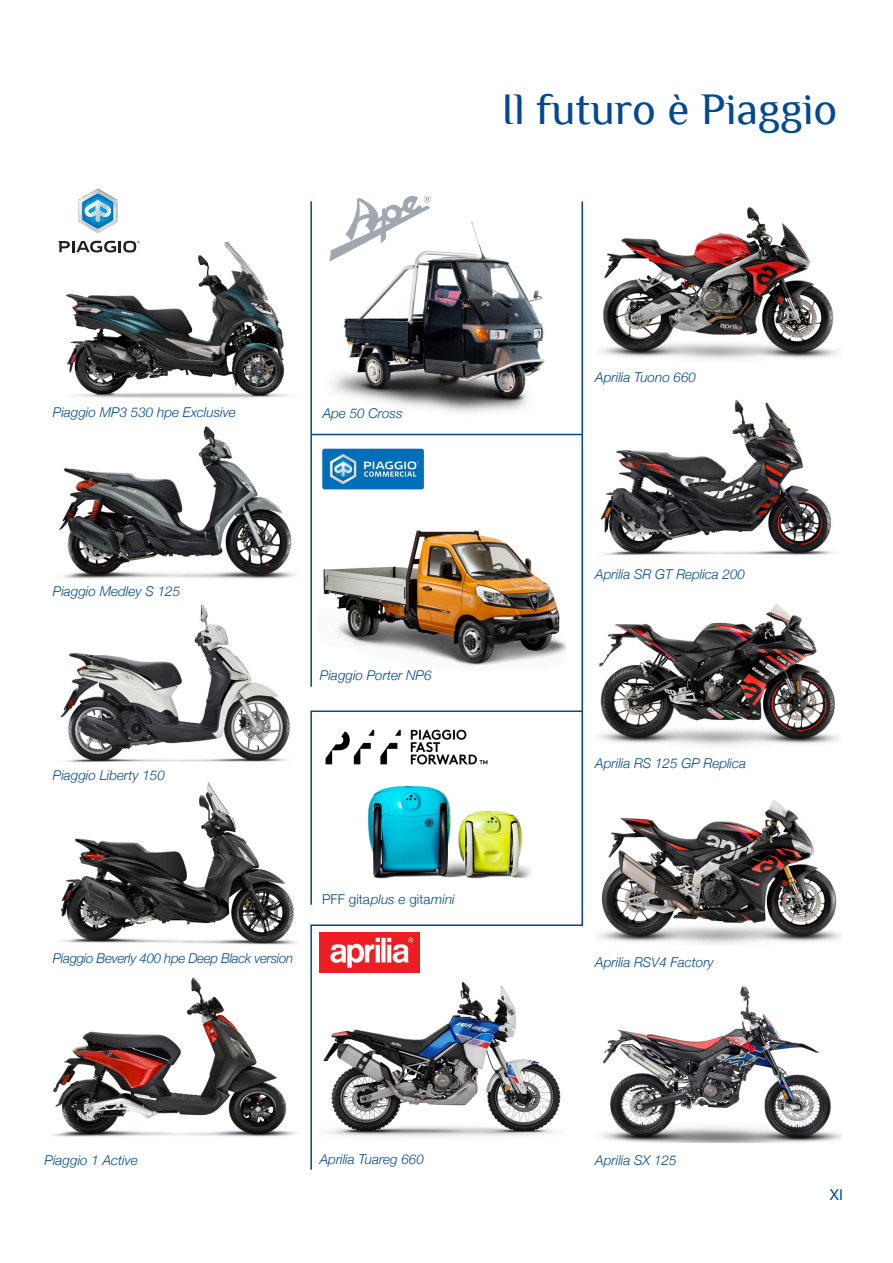
<style>
.page{position:relative;width:893px;height:1263px;background:#fff}
.page>*{position:absolute;margin:0;border:0;box-sizing:border-box;transform-origin:0 0}
.t1{font:45px "Philosopher";color:#014990}
.t2{font:15px "Helvetica Neue";color:#014990}
.t3{font:italic 300 13.5px "Helvetica Neue";color:#014990}
.t4{font:italic 300 13.5px "Helvetica Neue";letter-spacing:-.02em;color:#014990}
.t5{font:300 13.5px "Helvetica Neue";color:#014990}
.s1{font-style:italic}
</style>
<div class="page">
<img style="left:52px;top:977px;width:245px;height:160px">
<img style="left:61px;top:782px;width:236px;height:163px">
<img style="left:60px;top:604px;width:230px;height:158px">
<img style="left:59px;top:426px;width:235px;height:153px">
<img style="left:65px;top:233px;width:226px;height:165px">
<img style="left:601px;top:207px;width:237px;height:153px">
<img style="left:367px;top:786px;width:164px;height:93px">
<img style="left:323px;top:529px;width:243px;height:137px">
<img style="left:322px;top:448px;width:103px;height:42px">
<img style="left:325px;top:729px;width:163px;height:36px">
<img style="left:602px;top:986px;width:240px;height:156px">
<hr style="left:310px;top:925px;width:2px;height:245px;background:#014990">
<hr style="left:310px;top:710px;width:2px;height:195px;background:#014990">
<hr style="left:310px;top:201px;width:2px;height:486px;background:#014990">
<hr style="left:581px;top:201px;width:2px;height:725px;background:#014990">
<svg style="left:78px;top:189px;width:39px;height:44px"></svg>
<svg style="left:58px;top:241px;width:82px;height:12px"></svg>
<img style="left:323px;top:982px;width:238px;height:155px">
<img style="left:319px;top:932px;width:101px;height:40px">
<img style="left:600px;top:400px;width:233px;height:155px">
<img style="left:599px;top:604px;width:240px;height:142px">
<img style="left:599px;top:800px;width:243px;height:145px">
<hr style="left:310px;top:924px;width:273px;height:2px;background:#014990">
<hr style="left:311px;top:710px;width:272px;height:2px;background:#014990">
<hr style="left:311px;top:434px;width:272px;height:1px;background:#014990">
<img style="left:332px;top:221px;width:213px;height:192px">
<svg style="left:329px;top:196px;width:102px;height:66px"></svg>
<p class="t1" style="left:501px;top:85px;width:338px">Il futuro è Piaggio</p>
<p class="t3" style="left:53px;top:401px;width:185px">Piaggio MP3 530 hpe Exclusive</p>
<p class="t3" style="left:323px;top:402px;width:81px">Ape 50 Cross</p>
<p class="t3" style="left:53px;top:580px;width:129px">Piaggio Medley S 125</p>
<p class="t3" style="left:53px;top:765px;width:114px">Piaggio Liberty 150</p>
<p class="t3" style="left:320px;top:665px;width:113px">Piaggio Porter NP6</p>
<p class="t4" style="left:53px;top:948px;width:242px">Piaggio Beverly 400 hpe Deep Black version</p>
<p class="t5" style="left:322px;top:888px;width:134px">PFF gita<span class="s1">plus e</span> gita<span class="s1">mini</span></p>
<p class="t3" style="left:595px;top:366px;width:102px">Aprilia Tuono 660</p>
<p class="t3" style="left:595px;top:563px;width:151px">Aprilia SR GT Replica 200</p>
<p class="t3" style="left:595px;top:753px;width:152px">Aprilia RS 125 GP Replica</p>
<p class="t3" style="left:595px;top:951px;width:120px">Aprilia RSV4 Factory</p>
<p class="t3" style="left:45px;top:1149px;width:95px">Piaggio 1 Active</p>
<p class="t3" style="left:320px;top:1149px;width:106px">Aprilia Tuareg 660</p>
<p class="t3" style="left:595px;top:1149px;width:83px">Aprilia SX 125</p>
<p class="t2" style="left:830px;top:1183px;width:15px">XI</p>
<p class="t2" style="left:825px;top:1184px;width:15px">XI</p>
</div>
